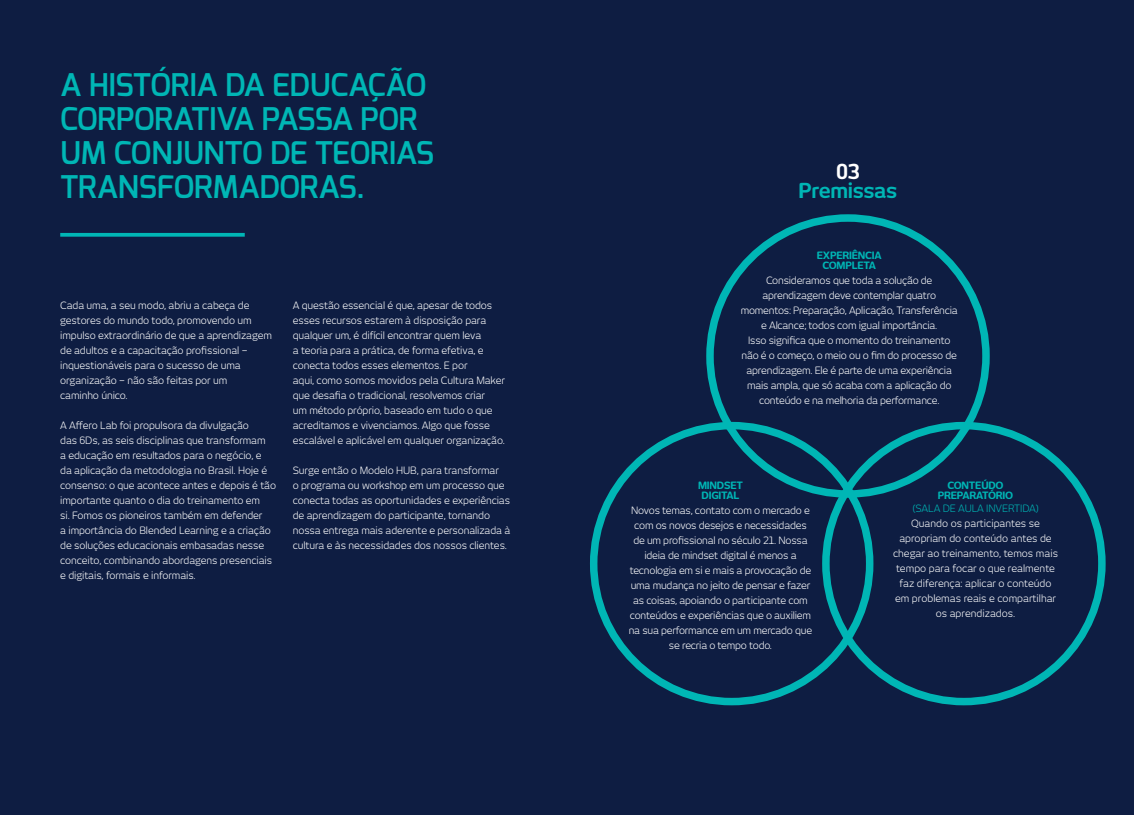
<style>
.page{position:relative;width:1134px;height:815px;background:#0e1d42}
.page>*{position:absolute;margin:0;border:0;box-sizing:border-box;transform-origin:0 0}
.t1{font:600 31.25px/33.8px "Exo";letter-spacing:-.01em;color:#00b6b5}
.t2{font:700 20.38px "New June";letter-spacing:-.02em;color:#00b6b5}
.t3{font:700 20.38px "New June";color:#fff}
.t4{font:10px/15px "New June";letter-spacing:-.01em;color:#fff}
.t5{font:700 10px/10px "New June";letter-spacing:-.02em;color:#00b6b5;text-align:center}
.t6{font:10px "New June";letter-spacing:-.01em;color:#00b6b5}
</style>
<div class="page">
<svg style="left:60px;top:233px;width:185px;height:4px"></svg>
<div style="left:706px;top:214px;width:284px;height:284px;border:8px solid #00b6b5;border-radius:50%"></div>
<div style="left:822px;top:422px;width:284px;height:283px;border:8px solid #00b6b5;border-radius:50%"></div>
<div style="left:590px;top:422px;width:283px;height:283px;border:8px solid #00b6b5;border-radius:50%"></div>
<h1 class="t1" style="left:60px;top:68px;width:375px">A HISTÓRIA DA EDUCAÇÃO<br>CORPORATIVA PASSA POR<br>UM CONJUNTO DE TEORIAS<br>TRANSFORMADORAS.</h1>
<p class="t4" style="left:60px;top:298px;width:213px">Cada uma, a seu modo, abriu a cabeça de gestores do mundo todo, promovendo um impulso extraordinário de que a aprendizagem de adultos e a capacitação profissional – inquestionáveis para o sucesso de uma organização – não são feitas por um<br>caminho único.</p>
<p class="t4" style="left:60px;top:418px;width:217px">A Affero Lab foi propulsora da divulgação<br>das 6Ds, as seis disciplinas que transformam<br>a educação em resultados para o negócio, e<br>da aplicação da metodologia no Brasil. Hoje é consenso: o que acontece antes e depois é tão importante quanto o dia do treinamento em<br>si. Fomos os pioneiros também em defender<br>a importância do Blended Learning e a criação de soluções educacionais embasadas nesse conceito, combinando abordagens presenciais e digitais, formais e informais.</p>
<p class="t4" style="left:293px;top:298px;width:214px">A questão essencial é que, apesar de todos esses recursos estarem à disposição para qualquer um, é difícil encontrar quem leva<br>a teoria para a prática, de forma efetiva, e conecta todos esses elementos. E por<br>aqui, como somos movidos pela Cultura Maker que desafia o tradicional, resolvemos criar<br>um método próprio, baseado em tudo o que acreditamos e vivenciamos. Algo que fosse escalável e aplicável em qualquer organização.</p>
<p class="t4" style="left:293px;top:463px;width:219px">Surge então o Modelo HUB, para transformar<br>o programa ou workshop em um processo que conecta todas as oportunidades e experiências de aprendizagem do participante, tornando nossa entrega mais aderente e personalizada à cultura e às necessidades dos nossos clientes.</p>
<h2 class="t3" style="left:836px;top:160px;width:25px">03</h2>
<h2 class="t2" style="left:798px;top:178px;width:100px">Premissas</h2>
<p class="t5" style="left:817px;top:250px;width:66px">EXPERIÊNCIA<br>COMPLETA</p>
<p class="t4" style="left:741px;top:272px;width:219px;text-align:center">Consideramos que toda a solução de aprendizagem deve contemplar quatro momentos: Preparação, Aplicação, Transferência e Alcance; todos com igual importância.<br>Isso significa que o momento do treinamento não é o começo, o meio ou o fim do processo de aprendizagem. Ele é parte de uma experiência mais ampla, que só acaba com a aplicação do conteúdo e na melhoria da performance.</p>
<p class="t5" style="left:698px;top:480px;width:46px">MINDSET<br>DIGITAL</p>
<p class="t4" style="left:629px;top:503px;width:185px;text-align:center">Novos temas, contato com o mercado e com os novos desejos e necessidades de um profissional no século 21. Nossa ideia de mindset digital é menos a tecnologia em si e mais a provocação de uma mudança no jeito de pensar e fazer as coisas, apoiando o participante com conteúdos e experiências que o auxiliem na sua performance em um mercado que se recria o tempo todo.</p>
<p class="t5" style="left:938px;top:481px;width:77px">CONTEÚDO<br>PREPARATÓRIO</p>
<p class="t6" style="left:913px;top:502px;width:127px">(SALA DE AULA INVERTIDA)</p>
<p class="t4" style="left:893px;top:515px;width:166px;text-align:center">Quando os participantes se apropriam do conteúdo antes de chegar ao treinamento, temos mais tempo para focar o que realmente faz diferença: aplicar o conteúdo em problemas reais e compartilhar os aprendizados.</p>
</div>
